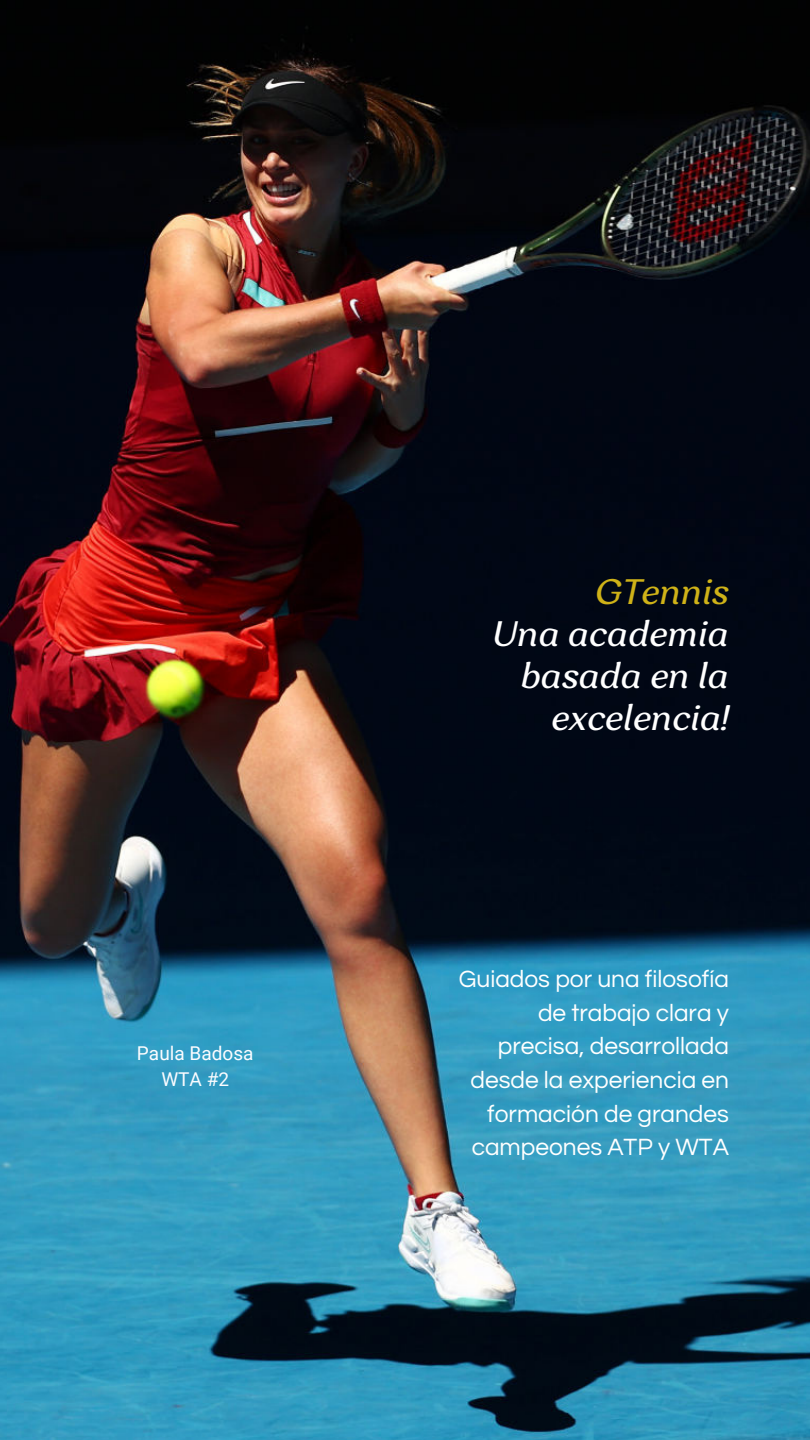
<style>
.page{position:relative;width:810px;height:1440px;background:#fff}
.page>*{position:absolute;margin:0;border:0;box-sizing:border-box;transform-origin:0 0}
.t1{font:italic 35.4px/41.8px "Garbata";color:#fff;text-align:right}
.t2{font:italic 35.4px "Garbata";color:#cfb218}
.t3{font:24.5px/33.7px "Questrial";color:#fff;text-align:right}
.t4{font:19px/26.5px "Roboto";color:#fbfcff;text-align:center}
</style>
<div class="page">
<img style="left:0;top:0;width:810px;height:1440px">
<p class="t4" style="left:137px;top:1040px;width:118px">Paula Badosa<br>WTA #2</p>
<h1 class="t2" style="left:595px;top:579px;width:135px">GTennis</h1>
<h1 class="t1" style="left:492px;top:617px;width:238px">Una academia basada en la excelencia!</h1>
<p class="t3" style="left:459px;top:963px;width:272px">Guiados por una filosofía de trabajo clara y precisa, desarrollada desde la experiencia en formación de grandes campeones ATP y WTA</p>
</div>
